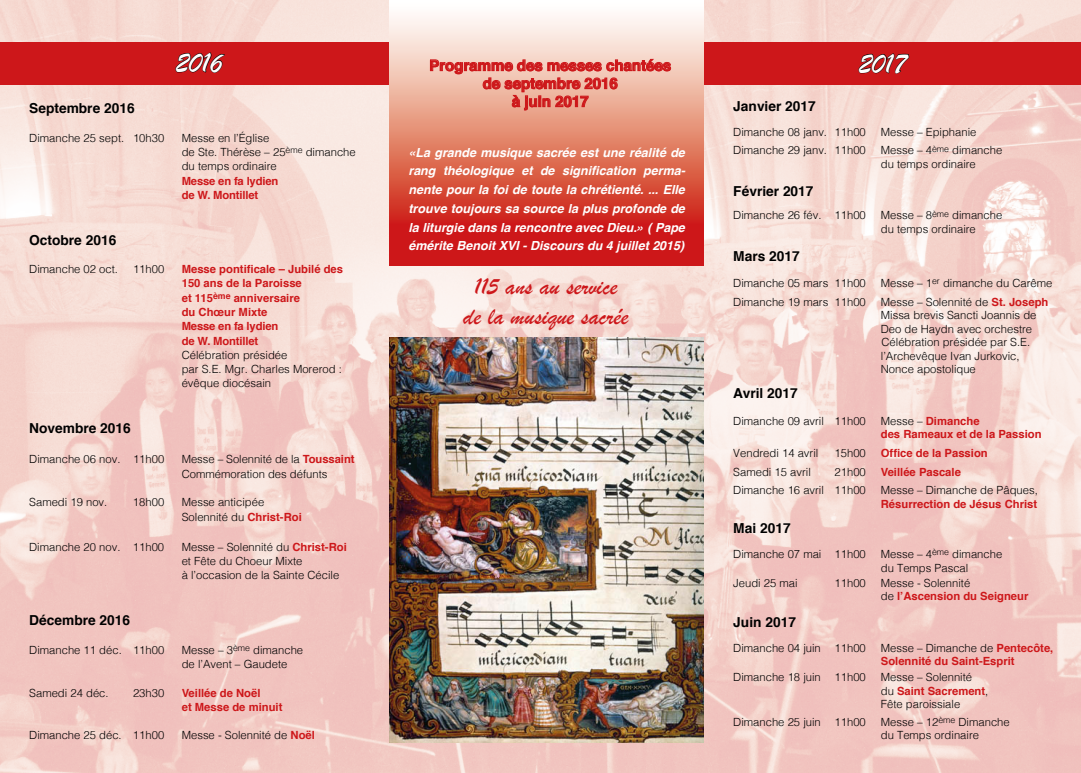
<style>
.page{position:relative;width:1081px;height:773px;background:#fff}
.page>*{position:absolute;margin:0;border:0;box-sizing:border-box;transform-origin:0 0}
.t1{font:30px "Brush Script";color:#fff}
.t2{font:25px/30px "Brush Script";color:#cd171a;text-align:center}
.t3{font:700 15px/18px "Helvetica";color:#cd171a;text-align:center}
.t4{font:700 13.75px "Helvetica";color:#000}
.t5{font:italic 700 12.5px/18.8px "Helvetica";color:#fff;text-align:justify}
.t6{font:300 11.25px/13.5px "Helvetica";color:#000}
.t7{font:700 11.25px/14.2px "Helvetica";color:#cd171a}
.s1{font-weight:700;color:#cd171a}
.s2{font-weight:300;color:#000}
</style>
<div class="page">
<img style="left:0;top:0;width:1081px;height:772px">
<img style="left:390px;top:338px;width:313px;height:404px">
<div style="left:0;top:42px;width:1081px;height:43px;background:#cd171a"></div>
<svg style="left:175px;top:52px;width:50px;height:21px"></svg>
<svg style="left:858px;top:53px;width:51px;height:21px"></svg>
<svg style="left:390px;top:1px;width:313px;height:264px;background:#e27e70"></svg>
<svg style="left:430px;top:59px;width:241px;height:51px;background:#e99e8f"></svg>
<h1 class="t1" style="left:176px;top:43px;width:48px">2016</h1>
<h1 class="t1" style="left:859px;top:44px;width:49px">2017</h1>
<h3 class="t3" style="left:429px;top:57px;width:243px">Programme des messes chantées de septembre 2016<br>à juin 2017</h3>
<p class="t4" style="left:733px;top:95px;width:84px">Janvier 2017</p>
<p class="t6" style="left:733px;top:124px;width:134px">Dimanche 08 janv. 11h00</p>
<p class="t6" style="left:881px;top:124px;width:97px">Messe – Epiphanie</p>
<p class="t6" style="left:733px;top:143px;width:134px">Dimanche 29 janv. 11h00</p>
<p class="t6" style="left:881px;top:143px;width:123px">Messe – 4<sup>ème</sup> dimanche du temps ordinaire</p>
<p class="t4" style="left:733px;top:180px;width:82px">Février 2017</p>
<p class="t6" style="left:733px;top:208px;width:134px">Dimanche 26 fév. 11h00</p>
<p class="t6" style="left:881px;top:208px;width:123px">Messe – 8<sup>ème</sup> dimanche du temps ordinaire</p>
<p class="t4" style="left:733px;top:244px;width:68px">Mars 2017</p>
<p class="t6" style="left:733px;top:275px;width:134px">Dimanche 05 mars 11h00</p>
<p class="t6" style="left:881px;top:275px;width:173px">Messe – 1<sup>er</sup> dimanche du Carême</p>
<p class="t6" style="left:733px;top:294px;width:134px">Dimanche 19 mars 11h00</p>
<p class="t6" style="left:881px;top:294px;width:169px">Messe – Solennité de <span class="s1">St. Joseph<br></span>Missa brevis Sancti Joannis de<br>Deo de Haydn avec orchestre<br>Célébration présidée par S.E. l’Archevêque Ivan Jurkovic,<br>Nonce apostolique</p>
<p class="t4" style="left:733px;top:382px;width:66px">Avril 2017</p>
<p class="t6" style="left:733px;top:413px;width:134px">Dimanche 09 avril 11h00</p>
<p class="t7" style="left:881px;top:414px;width:162px;line-height:13.5px"><span class="s2">Messe –</span> Dimanche<br>des Rameaux et de la Passion</p>
<p class="t6" style="left:733px;top:445px;width:87px">Vendredi 14 avril</p>
<p class="t6" style="left:834px;top:445px;width:33px">15h00</p>
<p class="t7" style="left:881px;top:446px;width:108px">Office de la Passion</p>
<p class="t6" style="left:733px;top:464px;width:79px">Samedi 15 avril</p>
<p class="t6" style="left:834px;top:464px;width:33px">21h00</p>
<p class="t7" style="left:881px;top:464px;width:82px">Veillée Pascale</p>
<p class="t6" style="left:733px;top:483px;width:134px">Dimanche 16 avril 11h00</p>
<p class="t6" style="left:881px;top:483px;width:158px">Messe – Dimanche de Pâques,</p>
<p class="t7" style="left:881px;top:497px;width:158px">Résurrection de Jésus Christ</p>
<p class="t4" style="left:733px;top:517px;width:59px">Mai 2017</p>
<p class="t6" style="left:733px;top:546px;width:134px">Dimanche 07 mai 11h00</p>
<p class="t6" style="left:881px;top:546px;width:123px">Messe – 4<sup>ème</sup> dimanche du Temps Pascal</p>
<p class="t6" style="left:733px;top:575px;width:66px">Jeudi 25 mai</p>
<p class="t6" style="left:834px;top:575px;width:33px">11h00</p>
<p class="t7" style="left:881px;top:576px;width:149px;line-height:13.5px"><span class="s2">Messe - Solennité<br>de</span> l’Ascension du Seigneur</p>
<p class="t4" style="left:733px;top:610px;width:64px">Juin 2017</p>
<p class="t6" style="left:733px;top:640px;width:134px">Dimanche 04 juin 11h00</p>
<p class="t7" style="left:881px;top:641px;width:174px;line-height:13.5px"><span class="s2">Messe – Dimanche de</span> Pentecôte,<br>Solennité du Saint-Esprit</p>
<p class="t6" style="left:733px;top:669px;width:134px">Dimanche 18 juin 11h00</p>
<p class="t6" style="left:881px;top:669px;width:109px">Messe – Solennité<br>du <span class="s1">Saint Sacrement</span>,<br>Fête paroissiale</p>
<p class="t6" style="left:733px;top:714px;width:134px">Dimanche 25 juin 11h00</p>
<p class="t6" style="left:881px;top:714px;width:130px">Messe – 12<sup>ème</sup> Dimanche du Temps ordinaire</p>
<p class="t4" style="left:29px;top:97px;width:107px">Septembre 2016</p>
<p class="t6" style="left:29px;top:130px;width:137px">Dimanche 25 sept. 10h30</p>
<p class="t6" style="left:182px;top:130px;width:175px;line-height:14.2px">Messe en l’Église<br>de Ste. Thérèse – 25<sup>ème</sup> dimanche du temps ordinaire</p>
<p class="t7" style="left:182px;top:173px;width:98px">Messe en fa lydien de W. Montillet</p>
<p class="t4" style="left:29px;top:228px;width:89px">Octobre 2016</p>
<p class="t6" style="left:29px;top:261px;width:90px">Dimanche 02 oct.</p>
<p class="t6" style="left:133px;top:261px;width:33px">11h00</p>
<p class="t7" style="left:182px;top:262px;width:163px">Messe pontificale – Jubilé des<br>150 ans de la Paroisse<br>et 115<sup>ème</sup> anniversaire<br>du Chœur Mixte<br>Messe en fa lydien<br>de W. Montillet</p>
<p class="t6" style="left:182px;top:347px;width:162px;line-height:14.2px">Célébration présidée<br>par S.E. Mgr. Charles Morerod : évêque diocésain</p>
<p class="t4" style="left:29px;top:417px;width:103px">Novembre 2016</p>
<p class="t6" style="left:29px;top:452px;width:137px">Dimanche 06 nov. 11h00</p>
<p class="t6" style="left:182px;top:451px;width:174px;line-height:14.2px">Messe – Solennité de la <span class="s1">Toussaint<br></span>Commémoration des défunts</p>
<p class="t6" style="left:29px;top:494px;width:80px">Samedi 19 nov.</p>
<p class="t6" style="left:133px;top:494px;width:33px">18h00</p>
<p class="t6" style="left:182px;top:494px;width:122px;line-height:14.2px">Messe anticipée<br>Solennité du <span class="s1">Christ-Roi</span></p>
<p class="t6" style="left:29px;top:539px;width:137px">Dimanche 20 nov. 11h00</p>
<p class="t6" style="left:182px;top:538px;width:167px;line-height:14.2px">Messe – Solennité du <span class="s1">Christ-Roi </span>et Fête du Choeur Mixte<br>à l’occasion de la Sainte Cécile</p>
<p class="t4" style="left:29px;top:609px;width:102px">Décembre 2016</p>
<p class="t6" style="left:29px;top:642px;width:137px">Dimanche 11 déc. 11h00</p>
<p class="t6" style="left:182px;top:641px;width:123px;line-height:14.2px">Messe – 3<sup>ème</sup> dimanche de l’Avent – Gaudete</p>
<p class="t6" style="left:29px;top:684px;width:81px">Samedi 24 déc.</p>
<p class="t6" style="left:133px;top:684px;width:33px">23h30</p>
<p class="t7" style="left:182px;top:685px;width:102px">Veillée de Noël<br>et Messe de minuit</p>
<p class="t6" style="left:29px;top:727px;width:137px">Dimanche 25 déc. 11h00</p>
<p class="t6" style="left:182px;top:727px;width:135px">Messe - Solennité de <span class="s1">Noël</span></p>
<p class="t5" style="left:408px;top:143px;width:278px">«La grande musique sacrée est une réalité de rang théologique et de signification perma&shy;nente pour la foi de toute la chrétienté. ... Elle trouve toujours sa source la plus profonde de la liturgie dans la rencontre avec Dieu.» ( Pape émérite Benoit XVI - Discours du 4 juillet 2015)</p>
<h2 class="t2" style="left:463px;top:271px;width:167px">115 ans au service de la musique sacrée</h2>
</div>
